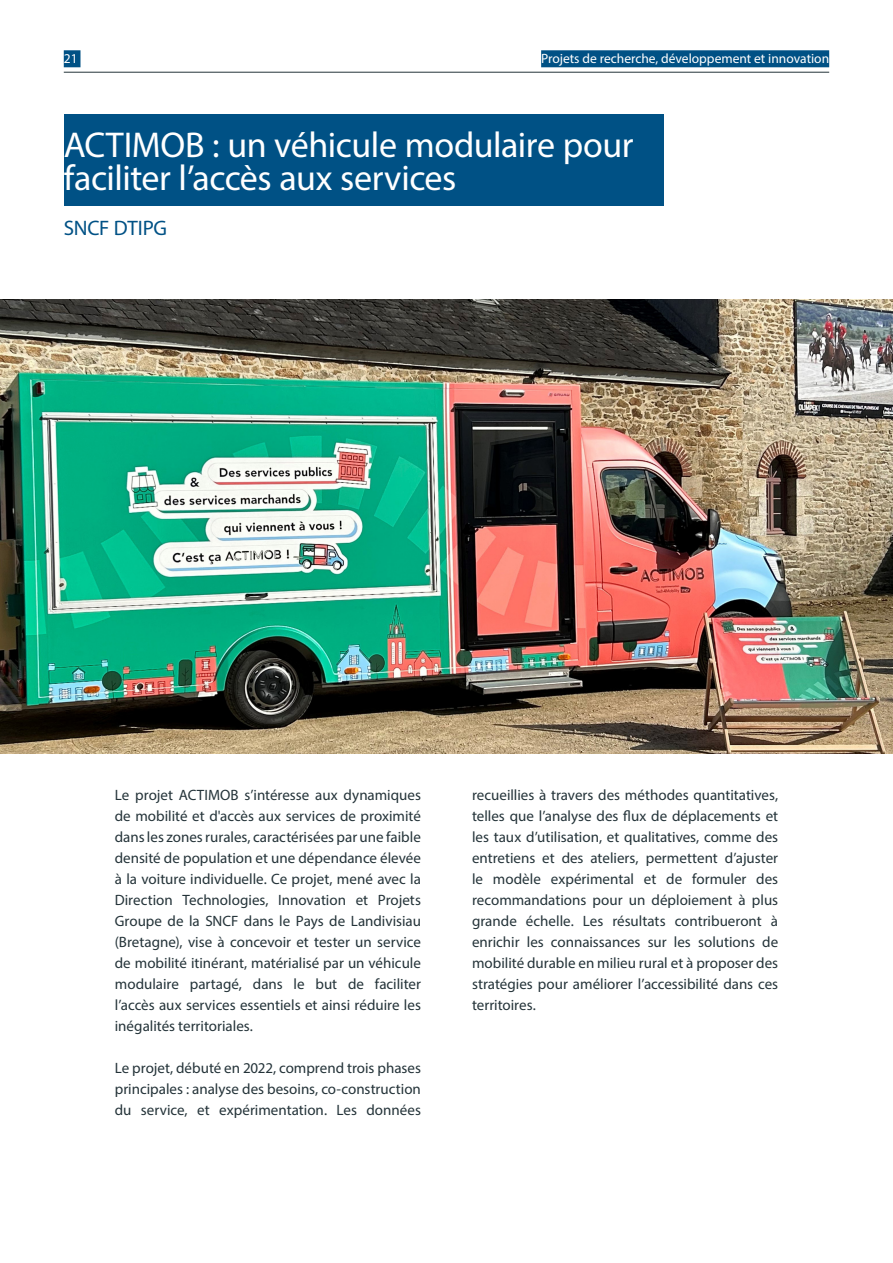
<style>
.page{position:relative;width:893px;height:1263px;background:#fff}
.page>*{position:absolute;margin:0;border:0;box-sizing:border-box;transform-origin:0 0}
.Heading_-_Align_Left{font:36px/33px "Myriad Pro";letter-spacing:-.015em;color:#fff}
.Body_Text_-_Regular__Justify{font:21px "Myriad Pro";letter-spacing:-.01em;color:#005185}
.Body_Text_-_Regular__Justify-2{font:15px/21px "Myriad Pro";color:#243339;text-align:justify}
.t1{font:13.5px "Myriad Pro";color:#fff}
</style>
<div class="page">
<img style="left:0;top:300px;width:893px;height:454px">
<div style="left:64px;top:114px;width:599px;height:91px;background:#005185"></div>
<hr style="left:64px;top:72px;width:765px;height:1px;background:#243339">
<div style="left:64px;top:50px;width:16px;height:17px;background:#005185"></div>
<div style="left:541px;top:50px;width:288px;height:17px;background:#005185"></div>
<p class="t1" style="left:64px;top:50px;width:15px">21</p>
<p class="t1" style="left:541px;top:50px;width:290px">Projets de recherche, développement et innovation</p>
<p class="Heading_-_Align_Left" style="left:64px;top:127px;width:571px">ACTIMOB : un véhicule modulaire pour faciliter l’accès aux services</p>
<p class="Body_Text_-_Regular__Justify" style="left:64px;top:215px;width:105px">SNCF DTIPG</p>
<p class="Body_Text_-_Regular__Justify-2" style="left:115px;top:785px;width:308px">Le projet ACTIMOB s’intéresse aux dynamiques de mobilité et d'accès aux services de proximité dans les zones rurales, caractérisées par une faible densité de population et une dépendance élevée à la voiture individuelle. Ce projet, mené avec la Direction Technologies, Innovation et Projets Groupe de la SNCF dans le Pays de Landivisiau (Bretagne), vise à concevoir et tester un service de mobilité itinérant, matérialisé par un véhicule modulaire partagé, dans le but de faciliter l’accès aux services essentiels et ainsi réduire les inégalités territoriales.</p>
<p class="Body_Text_-_Regular__Justify-2" style="left:115px;top:1058px;width:308px">Le projet, débuté en 2022, comprend trois phases principales : analyse des besoins, co-construction du service, et expérimentation. Les données</p>
<p class="Body_Text_-_Regular__Justify-2" style="left:472px;top:785px;width:308px">recueillies à travers des méthodes quantitatives, telles que l’analyse des flux de déplacements et les taux d’utilisation, et qualitatives, comme des entretiens et des ateliers, permettent d’ajuster le modèle expérimental et de formuler des recommandations pour un déploiement à plus grande échelle. Les résultats contribueront à enrichir les connaissances sur les solutions de mobilité durable en milieu rural et à proposer des stratégies pour améliorer l’accessibilité dans ces territoires.</p>
</div>
